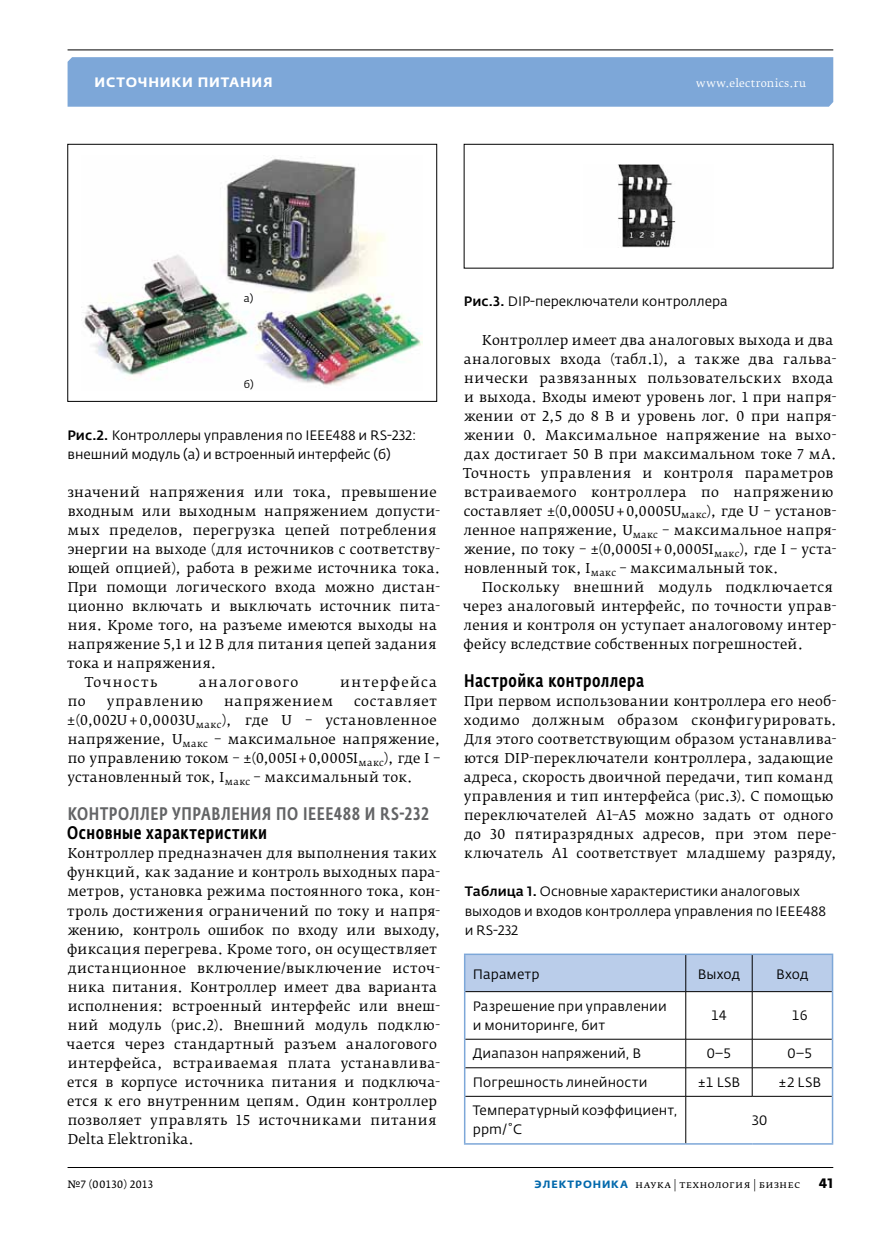
<style>
.page{position:relative;width:881px;height:1234px;background:#fff}
.page>*{position:absolute;margin:0;border:0;box-sizing:border-box;transform-origin:0 0}
.t1{font:500 18px "Fedra Sans Cond Pro";letter-spacing:.03em;color:#000}
.t2{font:500 18px "Fedra Sans Cond Pro";letter-spacing:.03em;color:#636466}
.t3{font:13.5px/19px "Fedra Serif B Pro";letter-spacing:.02em;color:#000}
.t4{font:13.5px/19px "Fedra Sans Pro";color:#000}
.t5{font:13.5px "Fedra Serif B Pro";letter-spacing:.095em;color:#000}
.t6{font:700 13.5px "Fedra Sans Alt Pro";letter-spacing:.055em;color:#fff}
.t7{font:13.5px "Fedra Serif B Pro";letter-spacing:.05em;color:#000}
.t8{font:13.5px "Fedra Serif B Pro";letter-spacing:.055em;color:#000}
.t9{font:700 13.5px "Fedra Sans Pro";color:#000}
.t10{font:10.5px "Fedra Serif B Pro";letter-spacing:.035em;color:#000}
.t11{font:10.5px "Fedra Serif B Pro";letter-spacing:.03em;color:#fff}
.t12{font:10.5px "Fedra Serif A Pro";letter-spacing:.03em;color:#000}
.t13{font:10.5px "Fedra Sans Pro";color:#000}
.s1{font-weight:500}
.s2{font-family:"Fedra Sans Alt Pro";font-weight:700;color:#0068ac}
</style>
<div class="page">
<div style="left:67px;top:57px;width:765px;height:50px;background:#7da7d8"></div>
<hr style="left:67px;top:49px;width:765px;height:1px;background:#000">
<hr style="left:68px;top:1166px;width:764px;height:1px;background:#000">
<div style="left:465px;top:954px;width:366px;height:37px;background:#bacdea"></div>
<hr style="left:463px;top:953px;width:222px;height:1px;background:#7da7d8">
<hr style="left:463px;top:954px;width:2px;height:37px;background:#7da7d8">
<hr style="left:685px;top:953px;width:66px;height:1px;background:#7da7d8">
<hr style="left:751px;top:953px;width:81px;height:1px;background:#7da7d8">
<hr style="left:831px;top:954px;width:1px;height:37px;background:#7da7d8">
<hr style="left:463px;top:991px;width:2px;height:47px;background:#7da7d8">
<hr style="left:831px;top:991px;width:1px;height:47px;background:#7da7d8">
<hr style="left:463px;top:1038px;width:2px;height:29px;background:#7da7d8">
<hr style="left:463px;top:1067px;width:2px;height:29px;background:#7da7d8">
<svg style="left:831px;top:1038px;width:1px;height:58px"></svg>
<hr style="left:463px;top:1096px;width:2px;height:46px;background:#7da7d8">
<hr style="left:831px;top:1096px;width:1px;height:46px;background:#7da7d8">
<hr style="left:463px;top:1142px;width:222px;height:2px;background:#7da7d8">
<hr style="left:685px;top:1142px;width:66px;height:2px;background:#7da7d8">
<hr style="left:751px;top:1142px;width:81px;height:2px;background:#7da7d8">
<hr style="left:685px;top:954px;width:1px;height:37px;background:#000">
<hr style="left:751px;top:954px;width:1px;height:37px;background:#000">
<hr style="left:685px;top:991px;width:1px;height:47px;background:#000">
<hr style="left:751px;top:991px;width:1px;height:47px;background:#000">
<svg style="left:685px;top:1039px;width:1px;height:56px"></svg>
<svg style="left:751px;top:1039px;width:1px;height:56px"></svg>
<hr style="left:685px;top:1096px;width:1px;height:46px;background:#000">
<hr style="left:465px;top:991px;width:220px;height:1px;background:#000">
<hr style="left:685px;top:991px;width:66px;height:1px;background:#000">
<hr style="left:465px;top:1038px;width:220px;height:1px;background:#000">
<hr style="left:685px;top:1038px;width:66px;height:1px;background:#000">
<hr style="left:465px;top:1067px;width:220px;height:1px;background:#000">
<hr style="left:685px;top:1067px;width:66px;height:1px;background:#000">
<hr style="left:465px;top:1095px;width:220px;height:1px;background:#000">
<hr style="left:685px;top:1095px;width:66px;height:1px;background:#000">
<hr style="left:751px;top:991px;width:80px;height:1px;background:#000">
<hr style="left:751px;top:1038px;width:80px;height:1px;background:#000">
<hr style="left:751px;top:1067px;width:80px;height:1px;background:#000">
<hr style="left:751px;top:1095px;width:80px;height:1px;background:#000">
<img style="left:82px;top:159px;width:340px;height:227px">
<img style="left:618px;top:165px;width:58px;height:83px">
<div style="left:464px;top:144px;width:368px;height:124px;border:1px solid #000"></div>
<p class="t6" style="left:95px;top:74px;width:179px">Источни ки питания</p>
<p class="t11" style="left:696px;top:77px;width:111px">www.electronics.ru</p>
<p class="t13" style="left:244px;top:291px;width:11px">a)</p>
<p class="t13" style="left:244px;top:377px;width:11px">б)</p>
<p class="t4" style="left:67px;top:425px;width:350px"><span class="s1">Рис.2.</span> Контроллеры управления по IEEE488 и RS-232: внешний модуль (а) и встроенный интерфейс (б)</p>
<p class="t3" style="left:67px;top:482px;width:370px">значений напряжения или тока, превышение</p>
<p class="t3" style="left:68px;top:501px;width:374px">входным или выходным напряжением допусти-</p>
<p class="t3" style="left:67px;top:520px;width:370px">мых пределов, перегрузка цепей потребления</p>
<p class="t3" style="left:68px;top:539px;width:374px">энергии на выходе (для источников с соответству-</p>
<p class="t3" style="left:68px;top:558px;width:374px">ющей опцией), работа в режиме источника тока.</p>
<p class="t3" style="left:68px;top:577px;width:374px">При помощи логического входа можно дистан-</p>
<p class="t3" style="left:68px;top:596px;width:374px">ционно включать и выключать источник пита-</p>
<p class="t3" style="left:68px;top:615px;width:370px">ния. Кроме того, на разъеме имеются выходы на</p>
<p class="t3" style="left:68px;top:634px;width:370px">напряжение 5,1 и 12 В для питания цепей задания</p>
<p class="t3" style="left:67px;top:653px;width:151px">тока и напряжения.</p>
<p class="t5" style="left:85px;top:673px;width:74px">Точность</p>
<p class="t5" style="left:199px;top:673px;width:101px">аналогового</p>
<p class="t5" style="left:340px;top:673px;width:98px">интерфейса</p>
<p class="t3" style="left:68px;top:691px;width:20px">по</p>
<p class="t8" style="left:107px;top:692px;width:98px">управлению</p>
<p class="t7" style="left:224px;top:692px;width:111px">напряжением</p>
<p class="t3" style="left:67px;top:691px;width:374px;text-indent:287px">составляет ±(0,002U +0,0003U<sub>макс</sub>), где U – установленное напряжение, U<sub>макс</sub> – максимальное напряжение, по управлению током – ±(0,005I+0,0005I<sub>макс</sub>), где I – установленный ток, I<sub>макс</sub> – максимальный ток.</p>
<h1 class="t2" style="left:68px;top:803px;width:363px">Контроллер управления по IEEE488 и RS-232</h1>
<h1 class="t1" style="left:67px;top:822px;width:201px">Основные характеристики</h1>
<p class="t3" style="left:66px;top:844px;width:375px">Контроллер предназначен для выполнения таких функций, как задание и контроль выходных пара&shy;метров, установка режима постоянного тока, кон&shy;троль достижения ограничений по току и напря&shy;жению, контроль ошибок по входу или выходу, фиксация перегрева. Кроме того, он осуществляет дистанционное включение/выключение источ&shy;ника питания. Контроллер имеет два варианта исполнения: встроенный интерфейс или внеш&shy;ний модуль (рис.2). Внешний модуль подклю&shy;чается через стандартный разъем аналогового интерфейса, встраиваемая плата устанавлива&shy;ется в корпусе источника питания и подключа&shy;ется к его внутренним цепям. Один контроллер позволяет управлять 15 источниками питания Delta Elektronika.</p>
<p class="t4" style="left:463px;top:292px;width:265px"><span class="s1">Рис.3.</span> DIP-переключатели контроллера</p>
<p class="t3" style="left:463px;top:330px;width:375px;text-indent:19px">Контроллер имеет два аналоговых выхода и два аналоговых входа (табл.1), а также два гальва&shy;нически развязанных пользовательских входа и выхода. Входы имеют уровень лог. 1 при напря&shy;жении от 2,5 до 8 В и уровень лог. 0 при напря&shy;жении 0. Максимальное напряжение на выхо&shy;дах достигает 50 В при максимальном токе 7 мА.<br>Точность управления и контроля параметров встраиваемого контроллера по напряжению составляет ±(0,0005U+0,0005U<sub>макс</sub>), где U – установ&shy;ленное напряжение, U<sub>макс</sub> – максимальное напря&shy;жение, по току – ±(0,0005I+0,0005I<sub>макс</sub>), где I – уста&shy;новленный ток, I<sub>макс</sub> – максимальный ток.</p>
<p class="t3" style="left:462px;top:577px;width:375px;text-indent:19px">Поскольку внешний модуль подключается через аналоговый интерфейс, по точности управ&shy;ления и контроля он уступает аналоговому интер&shy;фейсу вследствие собственных погрешностей.</p>
<h1 class="t1" style="left:464px;top:669px;width:181px">Настройка контроллера</h1>
<p class="t3" style="left:463px;top:691px;width:374px">При первом использовании контроллера его необ&shy;ходимо должным образом сконфигурировать.<br>Для этого соответствующим образом устанавлива&shy;ются DIP-переключатели контроллера, задающие адреса, скорость двоичной передачи, тип команд управления и тип интерфейса (рис.3). С помощью переключателей A1–A5 можно задать от одного до 30 пятиразрядных адресов, при этом пере&shy;ключатель A1 соответствует младшему разряду,</p>
<p class="t4" style="left:464px;top:882px;width:362px"><span class="s1">Таблица 1.</span> Основные характеристики аналоговых выходов и входов контроллера управления по IEEE488 и RS-232</p>
<p class="t4" style="left:472px;top:964px;width:68px">Параметр</p>
<p class="t4" style="left:697px;top:964px;width:44px">Выход</p>
<p class="t4" style="left:776px;top:964px;width:34px">Вход</p>
<p class="t4" style="left:472px;top:996px;width:195px">Разрешение при управлении и мониторинге, бит</p>
<p class="t4" style="left:710px;top:1005px;width:17px">14</p>
<p class="t4" style="left:791px;top:1005px;width:17px">16</p>
<p class="t4" style="left:472px;top:1043px;width:170px">Диапазон напряжений, В</p>
<p class="t4" style="left:706px;top:1043px;width:26px">0–5</p>
<p class="t4" style="left:787px;top:1043px;width:26px">0–5</p>
<p class="t4" style="left:472px;top:1072px;width:176px">Погрешность линейности</p>
<p class="t4" style="left:697px;top:1072px;width:44px">±1 LSB</p>
<p class="t4" style="left:778px;top:1072px;width:44px">±2 LSB</p>
<p class="t4" style="left:472px;top:1100px;width:206px">Температурный коэффициент, ppm/˚C</p>
<p class="t4" style="left:750px;top:1110px;width:18px">30</p>
<p class="t12" style="left:67px;top:1177px;width:87px">№7 (00130) 2013</p>
<p class="t10" style="left:534px;top:1177px;width:267px"><span class="s2">ЭЛЕКТРОНИКА</span> наука | технология | бизнес</p>
<p class="t9" style="left:819px;top:1174px;width:15px">41</p>
</div>
